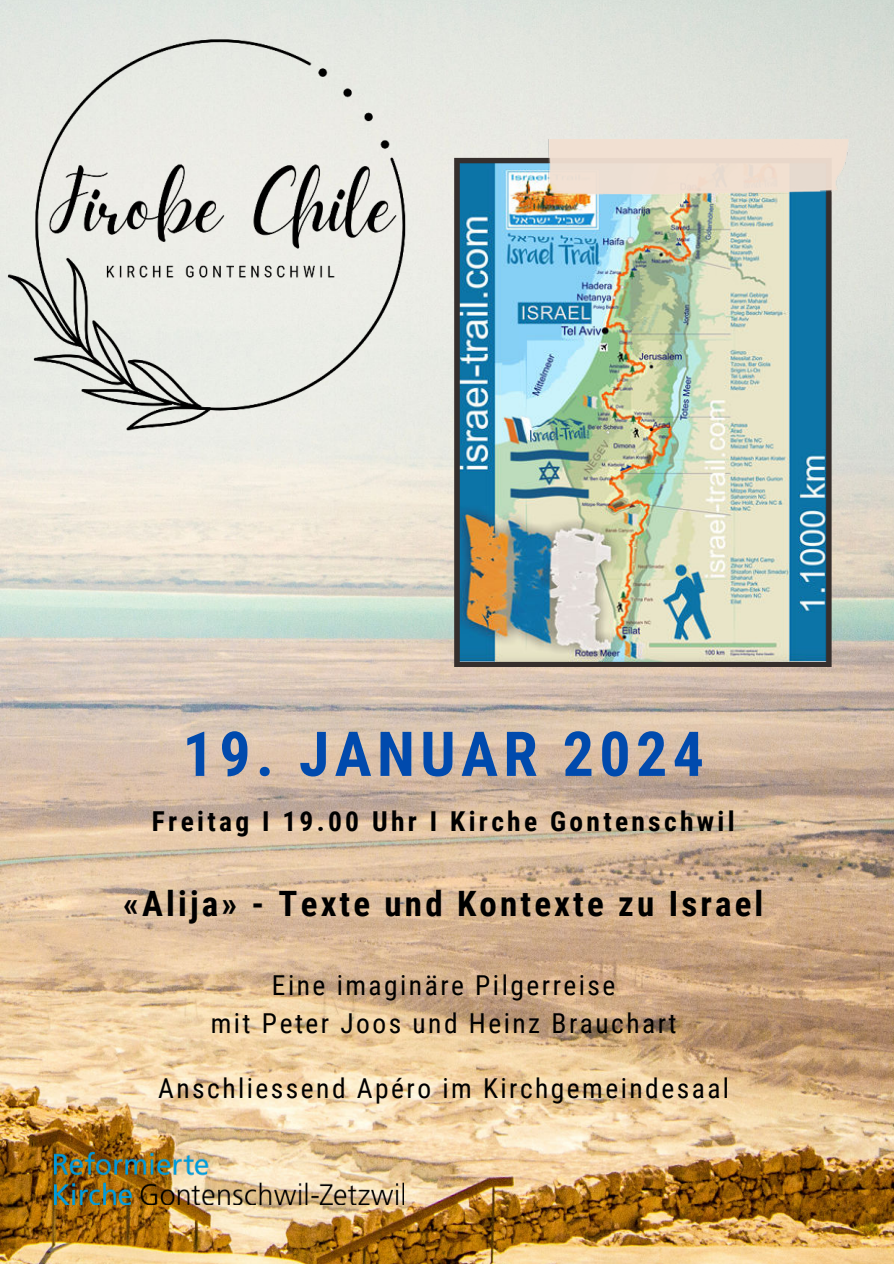
<style>
.page{position:relative;width:894px;height:1264px;background:#fff}
.page>*{position:absolute;margin:0;border:0;box-sizing:border-box;transform-origin:0 0}
.t1{font:700 61.95px "Roboto Condensed";letter-spacing:.085em;color:#004aad}
.t2{font:700 34.95px "Roboto Condensed";letter-spacing:.09em;color:#000}
.t3{font:27.45px/38.2px "Roboto Condensed";letter-spacing:.09em;color:#000;text-align:center}
.t4{font:700 27.45px "Roboto Condensed";letter-spacing:.12em;color:#000}
</style>
<div class="page">
<img style="left:0;top:0;width:893px;height:1263px">
<img style="left:54px;top:1152px;width:349px;height:51px">
<img style="left:0;top:28px;width:415px;height:415px">
<img style="left:454px;top:139px;width:394px;height:527px">
<h1 class="t1" style="left:182px;top:710px;width:523px">19. JANUAR 2024</h1>
<p class="t4" style="left:152px;top:802px;width:584px">Freitag I 19.00 Uhr I Kirche Gontenschwil</p>
<p class="t2" style="left:123px;top:879px;width:641px">«Alija» - Texte und Kontexte zu Israel</p>
<p class="t3" style="left:211px;top:964px;width:467px">Eine imaginäre Pilgerreise<br>mit Peter Joos und Heinz Brauchart</p>
<p class="t3" style="left:158px;top:1068px;width:572px">Anschliessend Apéro im Kirchgemeindesaal</p>
</div>
